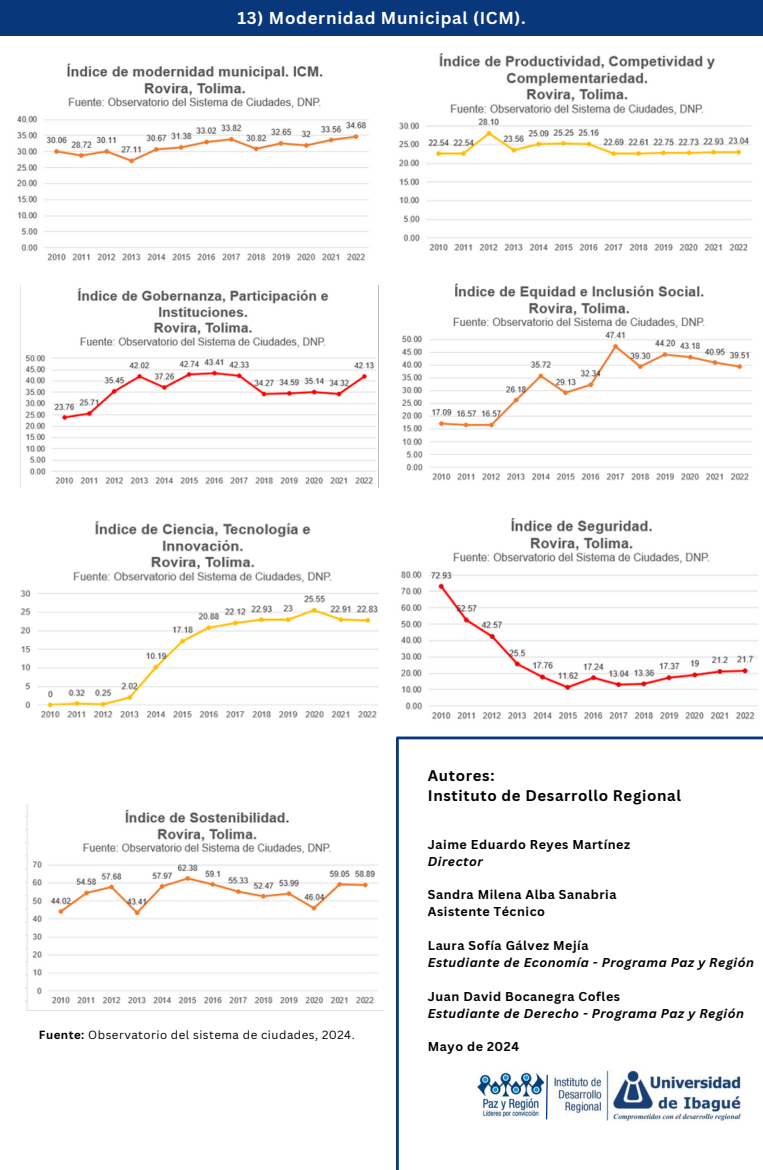
<style>
.page{position:relative;width:763px;height:1170px;background:#fff}
.page>*{position:absolute;margin:0;border:0;box-sizing:border-box;transform-origin:0 0}
.t1{font:700 16.75px "Canva Sans";letter-spacing:.04em;color:#fff}
.t2{font:700 15px/20.6px "Canva Sans";letter-spacing:.04em;color:#000}
.t3{font:italic 700 12.5px/16.9px "Canva Sans";letter-spacing:.04em;color:#000}
.t4{font:700 12.5px/16.9px "Canva Sans";letter-spacing:.04em;color:#000}
.t5{font:11.5px "Canva Sans";letter-spacing:.04em;color:#000}
.s1{font-weight:700}
.s2{font-style:italic}
.s3{font-style:normal}
</style>
<div class="page">
<div style="left:0;top:0;width:762px;height:35px;background:#08377c"></div>
<hr style="left:396px;top:736px;width:366px;height:3px;background:#08377c">
<hr style="left:396px;top:737px;width:2px;height:432px;background:#08377c">
<img style="left:17px;top:63px;width:352px;height:198px">
<img style="left:399px;top:53px;width:352px;height:198px">
<img style="left:20px;top:285px;width:357px;height:202px">
<img style="left:402px;top:283px;width:350px;height:198px">
<img style="left:20px;top:520px;width:358px;height:198px">
<img style="left:401px;top:519px;width:357px;height:201px">
<img style="left:25px;top:804px;width:353px;height:205px">
<img style="left:553px;top:1069px;width:188px;height:53px">
<img style="left:477px;top:1072px;width:68px;height:46px">
<svg style="left:545px;top:1074px;width:3px;height:46px"></svg>
<h3 class="t1" style="left:237px;top:6px;width:290px">13) Modernidad Municipal (ICM).</h3>
<h3 class="t5" style="left:39px;top:1026px;width:317px"><span class="s1">Fuente:</span> Observatorio del sistema de ciudades, 2024.</h3>
<h3 class="t2" style="left:427px;top:764px;width:254px">Autores:<br>Instituto de Desarrollo Regional</h3>
<h1 class="t4" style="left:427px;top:835px;width:204px">Jaime Eduardo Reyes Martínez<br><span class="s2">Director</span></h1>
<p class="t4" style="left:427px;top:885px;width:190px">Sandra Milena Alba Sanabria<br>Asistente Técnico</p>
<p class="t3" style="left:427px;top:936px;width:327px"><span class="s3">Laura Sofía Gálvez Mejía<br></span>Estudiante de Economía - Programa Paz y Región</p>
<p class="t3" style="left:427px;top:987px;width:317px"><span class="s3">Juan David Bocanegra Cofles<br></span>Estudiante de Derecho - Programa Paz y Región</p>
<p class="t4" style="left:427px;top:1037px;width:93px">Mayo de 2024</p>
</div>
